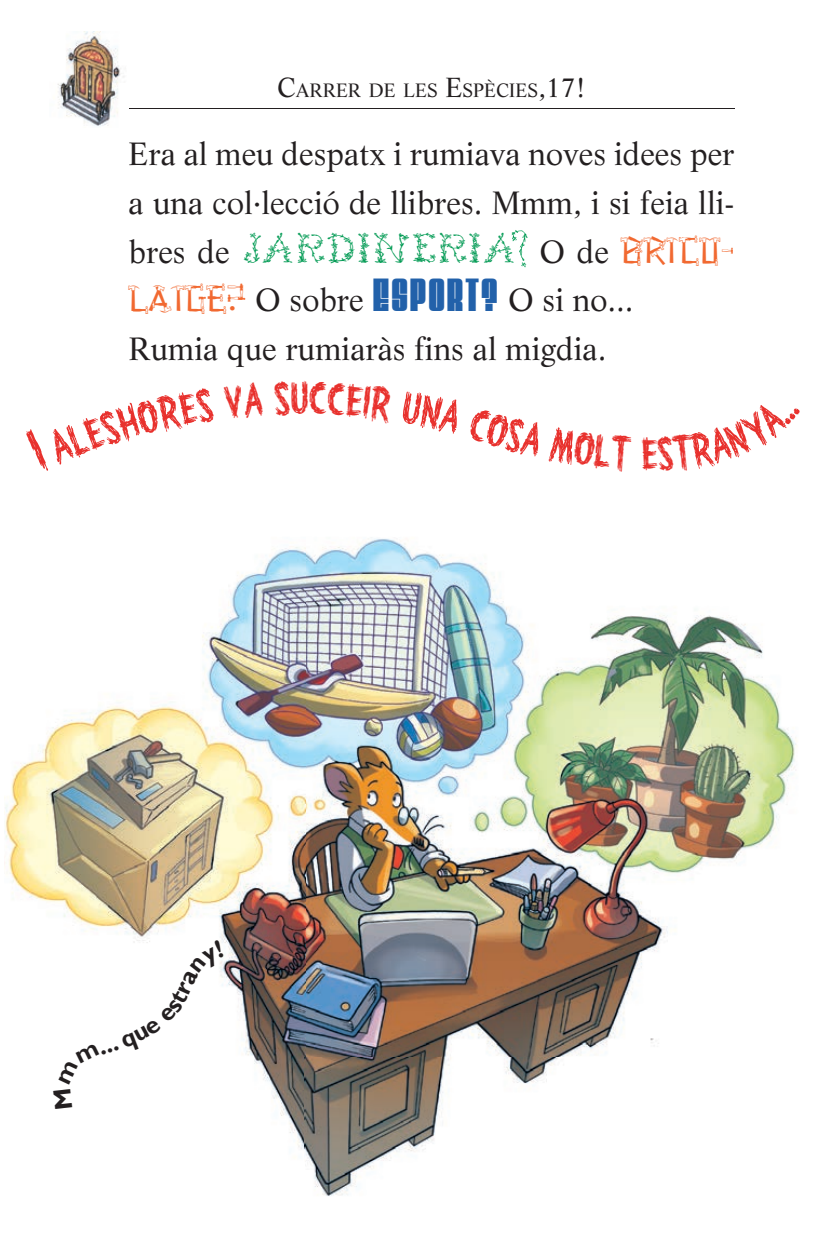
<style>
.page{position:relative;width:831px;height:1243px;background:#fff}
.page>*{position:absolute;margin:0;border:0;box-sizing:border-box;transform-origin:0 0}
.t1{font:49.5px "Haunted House";color:#e8312d;scale:.89 1}
.t2{font:31.5px/48.6px "Life";color:#231f20}
.t3{font:30.38px "Floral One";letter-spacing:-.02em;color:#009a53;scale:1.32 1}
.t4{font:18.9px "Life";color:#231f20}
.s1{font-size:27px}
.s2{font-family:"Life";font-size:31.5px;color:#231f20}
.s3{font-family:"Hammered";font-size:33.75px;color:#f16931}
.s4{font-family:"Velvenda Megablack";font-size:38.25px;color:#2261aa}
</style>
<div class="page">
<img style="left:5px;top:538px;width:792px;height:658px">
<svg style="left:511px;top:230px;width:16px;height:37px"></svg>
<hr style="left:129px;top:108px;width:605px;height:1px;background:#231f20">
<img style="left:57px;top:31px;width:67px;height:95px">
<svg style="left:53px;top:940px;width:171px;height:168px"></svg>
<p class="t4" style="left:277px;top:79px;width:310px"><span class="s1">C</span>ARRER DE LES <span class="s1">E</span>SPÈCIES<span class="s1">,17!</span></p>
<p class="t2" style="left:129px;top:129px;width:607px">Era al meu despatx i rumiava noves idees per a una col·lecció de llibres. Mmm, i si feia lli-</p>
<p class="t3" style="left:129px;top:230px;width:461px"><span class="s2">bres de</span> JARDINERIA <span class="s2">O de</span> <span class="s3">BRICO-</span></p>
<p class="t2" style="left:129px;top:275px;width:506px"><span class="s3">LATGE?</span> O sobre <span class="s4">ESPORT?</span> O si no...<br>Rumia que rumiaràs fins al migdia.</p>
<h1 class="t1" style="left:290px;top:367px;width:22px">u</h1>
<h1 class="t1" style="left:641px;top:422px;width:22px">e</h1>
</div>
